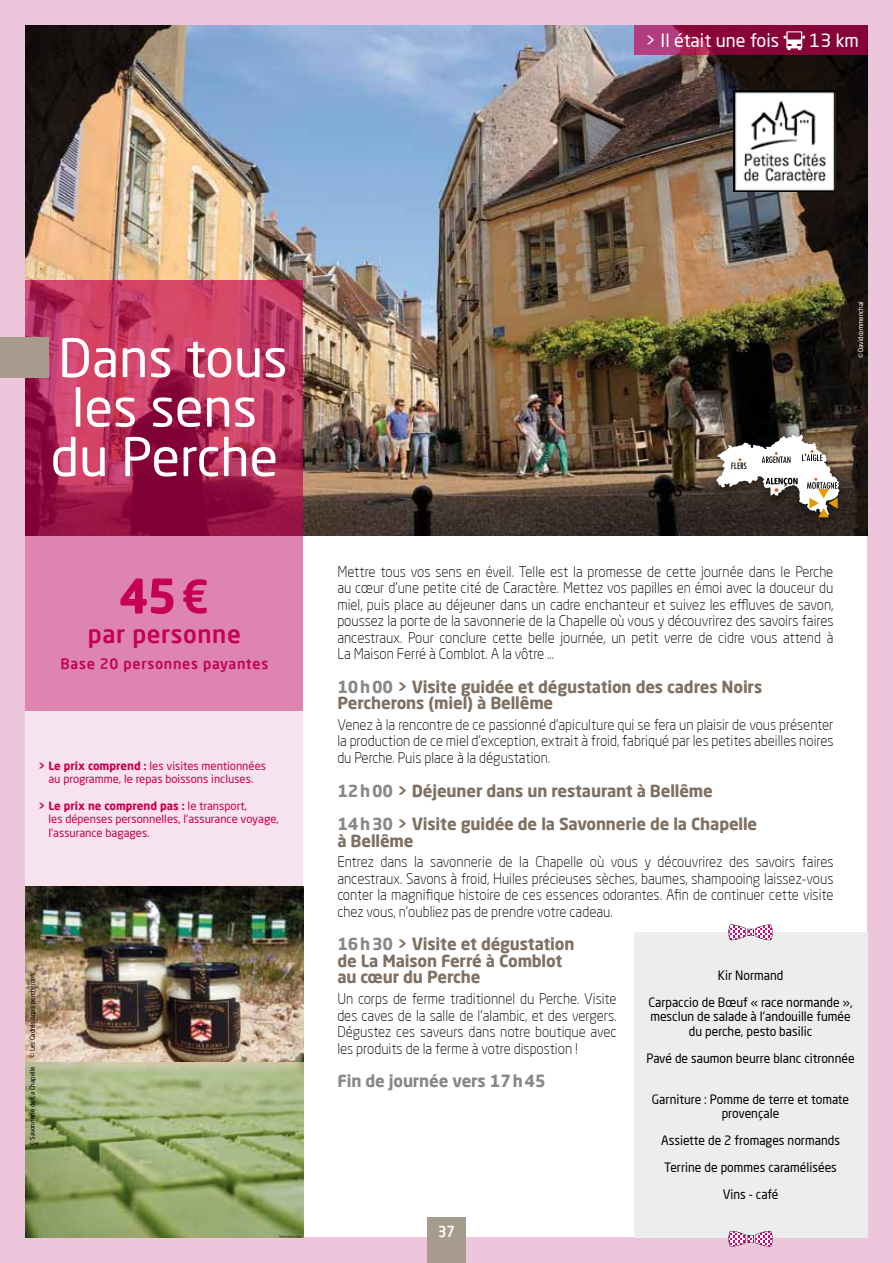
<style>
.page{position:relative;width:893px;height:1263px;background:#fff}
.page>*{position:absolute;margin:0;border:0;box-sizing:border-box;transform-origin:0 0}
.t1{font:52.5px/49.5px "Neo Sans Pro";color:#fff;text-align:center}
.t2{font:500 45px "Neo Sans Pro";color:#c50051}
.t3{font:500 24px "Neo Sans Pro";letter-spacing:.025em;color:#c50051}
.t4{font:18px "Neo Sans Pro";color:#fff}
.t5{font:700 16.5px/16.5px "Neo Sans Pro";letter-spacing:-.01em;color:#7f7062}
.t6{font:700 16.5px "Neo Sans Pro";letter-spacing:-.01em;color:#87888a}
.t7{font:500 15px "Neo Sans Pro";color:#fff;scale:.9 1}
.t8{font:300 14.55px/16.5px "Neo Sans Pro";color:#000;text-align:justify;scale:.95 1}
.t9{font:500 14.25px "Neo Sans Pro";letter-spacing:.05em;color:#c50051}
.t10{font:12.75px/27px "Neo Sans Pro";color:#000;text-align:center;scale:.95 1}
.t11{font:11.25px/13.5px "Neo Sans Pro";color:#c50051;text-align:center}
.t12{font:6.75px "Neo Sans Pro";color:#000;scale:.95 1}
.t13{font:6.75px "Neo Sans Pro";color:#fff;scale:.95 1}
.s1{font-weight:700}
.s2{color:#87888a}
</style>
<div class="page">
<div style="left:0;top:0;width:893px;height:1263px;background:linear-gradient(to right,#eec6dc,#eec6dc)"></div>
<div style="left:26px;top:26px;width:841px;height:1211px;background:#fff"></div>
<img style="left:26px;top:26px;width:841px;height:510px">
<svg style="left:634px;top:26px;width:233px;height:29px;background:#921248"></svg>
<svg style="left:784px;top:31px;width:21px;height:19px"></svg>
<svg style="left:26px;top:281px;width:277px;height:255px;background:#b22b56"></svg>
<div style="left:427px;top:1217px;width:39px;height:46px;background:#a69b8d"></div>
<div style="left:26px;top:536px;width:277px;height:175px;background:#dd84b1"></div>
<svg style="left:120px;top:578px;width:54px;height:36px"></svg>
<div style="left:26px;top:711px;width:277px;height:176px;background:#f6e3ee"></div>
<div style="left:0;top:337px;width:49px;height:40px;background:#a69b8d"></div>
<img style="left:26px;top:887px;width:277px;height:175px">
<svg style="left:26px;top:1062px;width:277px;height:175px;background:#99aa72"></svg>
<div style="left:708px;top:431px;width:140px;height:99px;background:#000;opacity:.55"></div>
<svg style="left:716px;top:434px;width:123px;height:83px"></svg>
<div style="left:634px;top:932px;width:233px;height:305px;background:#eceded"></div>
<svg style="left:728px;top:924px;width:45px;height:16px"></svg>
<svg style="left:728px;top:1231px;width:45px;height:15px"></svg>
<img style="left:734px;top:90px;width:101px;height:102px">
<p class="t4" style="left:645px;top:29px;width:135px">&gt; Il était une fois</p>
<p class="t4" style="left:809px;top:29px;width:51px">13 km</p>
<h1 class="t1" style="left:51px;top:332px;width:238px">Dans tous les sens du Perche</h1>
<h2 class="t2" style="left:119px;top:568px;width:91px">45€</h2>
<h3 class="t3" style="left:88px;top:619px;width:154px">par personne</h3>
<p class="t9" style="left:61px;top:654px;width:209px">Base 20 personnes payantes</p>
<p class="t11" style="left:38px;top:759px;width:229px"><span class="s1">&gt; Le prix comprend :</span> les visites mentionnées au programme, le repas boissons incluses.</p>
<p class="t11" style="left:48px;top:798px;width:232px;text-align:left;text-indent:-10px"><span class="s1">&gt; Le prix ne comprend pas :</span> le transport,<br>les dépenses personnelles, l’assurance voyage, l’assurance bagages.</p>
<p class="t12" style="left:28px;top:1058px;width:90px;rotate:-90deg">© Les Cadres noirs percherons</p>
<p class="t12" style="left:28px;top:1146px;width:86px;rotate:-90deg">© Savonnerie de La Chapelle</p>
<p class="t13" style="left:857px;top:358px;width:61px;rotate:-90deg">© Davidcommenchal</p>
<p class="t8" style="left:337px;top:563px;width:524px">Mettre tous vos sens en éveil. Telle est la promesse de cette journée dans le Perche au cœur d’une petite cité de Caractère. Mettez vos papilles en émoi avec la douceur du miel, puis place au déjeuner dans un cadre enchanteur et suivez les effluves de savon, poussez la porte de la savonnerie de la Chapelle où vous y découvrirez des savoirs faires ancestraux. Pour conclure cette belle journée, un petit verre de cidre vous attend à La Maison Ferré à Comblot. A la vôtre …</p>
<p class="t5" style="left:337px;top:678px;width:426px"><span class="s2">10h00</span> &gt; Visite guidée et dégustation des cadres Noirs<br>Percherons (miel) à Bellême</p>
<p class="t8" style="left:337px;top:716px;width:524px">Venez à la rencontre de ce passionné d’apiculture qui se fera un plaisir de vous présenter la production de ce miel d’exception, extrait à froid, fabriqué par les petites abeilles noires du Perche. Puis place à la dégustation.</p>
<p class="t5" style="left:337px;top:773px;width:421px;line-height:33.5px"><span class="s2">12h00</span> &gt; Déjeuner dans un restaurant à Bellême<br><span class="s2">14h30</span> &gt; Visite guidée de la Savonnerie de la Chapelle</p>
<p class="t5" style="left:337px;top:832px;width:78px">à Bellême</p>
<p class="t8" style="left:337px;top:853px;width:524px">Entrez dans la savonnerie de la Chapelle où vous y découvrirez des savoirs faires ancestraux. Savons à froid, Huiles précieuses sèches, baumes, shampooing laissez-vous conter la magnifique histoire de ces essences odorantes. Afin de continuer cette visite chez vous, n’oubliez pas de prendre votre cadeau.</p>
<p class="t5" style="left:337px;top:935px;width:239px"><span class="s2">16h30</span> &gt; Visite et dégustation de La Maison Ferré à Comblot au cœur du Perche</p>
<p class="t8" style="left:337px;top:990px;width:295px">Un corps de ferme traditionnel du Perche. Visite des caves de la salle de l’alambic, et des vergers.<br>Dégustez ces saveurs dans notre boutique avec les produits de la ferme à votre dispostion !</p>
<p class="t6" style="left:337px;top:1070px;width:210px">Fin de journée vers 17h45</p>
<p class="t10" style="left:648px;top:962px;width:216px">Kir Normand<br>Carpaccio de Bœuf « race normande »,</p>
<p class="t10" style="left:650px;top:1009px;width:212px;line-height:14.2px">mesclun de salade à l’andouille fumée du perche, pesto basilic</p>
<p class="t10" style="left:646px;top:1044px;width:221px">Pavé de saumon beurre blanc citronnée</p>
<p class="t10" style="left:652px;top:1092px;width:209px;line-height:14.2px">Garniture : Pomme de terre et tomate provençale</p>
<p class="t10" style="left:661px;top:1127px;width:190px">Assiette de 2 fromages normands<br>Terrine de pommes caramélisées<br>Vins - café</p>
<p class="t7" style="left:438px;top:1222px;width:20px">37</p>
</div>
